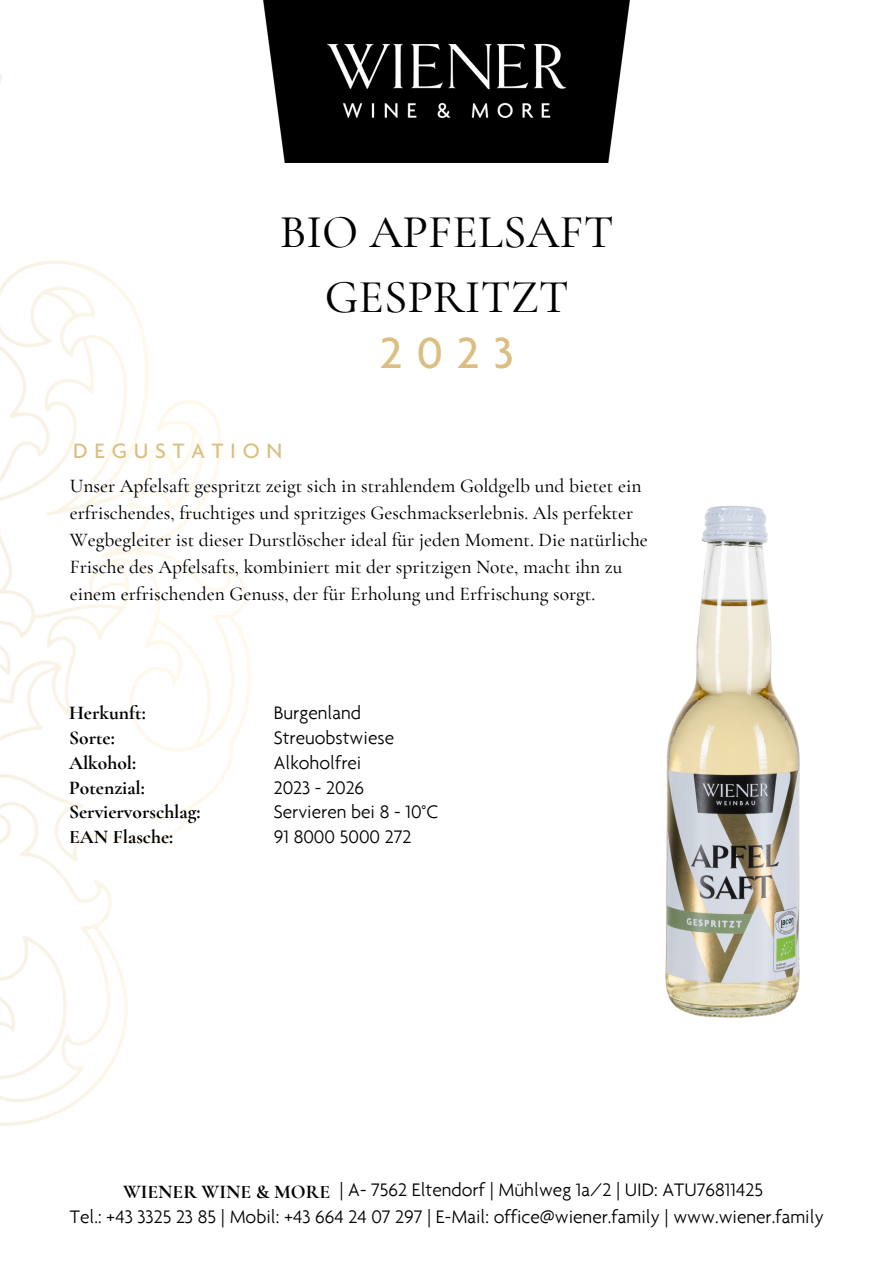
<style>
.page{position:relative;width:894px;height:1264px;background:#fff}
.page>*{position:absolute;margin:0;border:0;box-sizing:border-box;transform-origin:0 0}
.t1{font:500 47.1px/64.8px "Cormorant Garamond";color:#000;text-align:center}
.t2{font:500 47.1px "Agenda";color:#dbbf82}
.t3{font:500 22.5px "Agenda";letter-spacing:.3em;color:#dbbf82}
.t4{font:500 19.5px/27px "Cormorant Garamond";color:#000}
.t5{font:300 19.5px "Agenda";color:#000}
.t6{font:700 19.5px/24.8px "Cormorant Garamond";color:#000}
</style>
<div class="page">
<img style="left:0;top:0;width:398px;height:1126px">
<img style="left:264px;top:0;width:365px;height:162px">
<img style="left:398px;top:161px;width:402px;height:857px">
<h2 class="t1" style="left:280px;top:199px;width:335px">BIO APFELSAFT<br>GESPRITZT</h2>
<p class="t2" style="left:380px;top:334px;width:135px">2023</p>
<p class="t3" style="left:73px;top:441px;width:210px">DEGUSTATION</p>
<p class="t4" style="left:70px;top:472px;width:579px">Unser Apfelsaft gespritzt zeigt sich in strahlendem Goldgelb und bietet ein erfrischendes, fruchtiges und spritziges Geschmackserlebnis. Als perfekter Wegbegleiter ist dieser Durstlöscher ideal für jeden Moment. Die natürliche Frische des Apfelsafts, kombiniert mit der spritzigen Note, macht ihn zu einem erfrischenden Genuss, der für Erholung und Erfrischung sorgt.</p>
<h5 class="t6" style="left:69px;top:700px;width:133px">Herkunft:<br>Sorte:<br>Alkohol:<br>Potenzial:<br>Serviervorschlag:<br>EAN Flasche:</h5>
<p class="t5" style="left:274px;top:701px;width:89px">Burgenland</p>
<p class="t5" style="left:274px;top:726px;width:122px">Streuobstwiese</p>
<p class="t5" style="left:274px;top:751px;width:89px">Alkoholfrei</p>
<p class="t5" style="left:274px;top:776px;width:92px">2023 - 2026</p>
<p class="t5" style="left:274px;top:800px;width:166px">Servieren bei 8 - 10°C</p>
<h1 class="t5" style="left:274px;top:825px;width:139px">91 8000 5000 272</h1>
<h5 class="t5" style="left:339px;top:1178px;width:425px">| A- 7562 Eltendorf | Mühlweg 1a/2 | UID: ATU76811425</h5>
<p class="t5" style="left:70px;top:1205px;width:755px">Tel.: +43 3325 23 85 | Mobil: +43 664 24 07 297 | E-Mail: office@wiener.family | www.wiener.family</p>
<p class="t6" style="left:123px;top:1179px;width:209px">WIENER WINE &amp; MORE</p>
</div>
